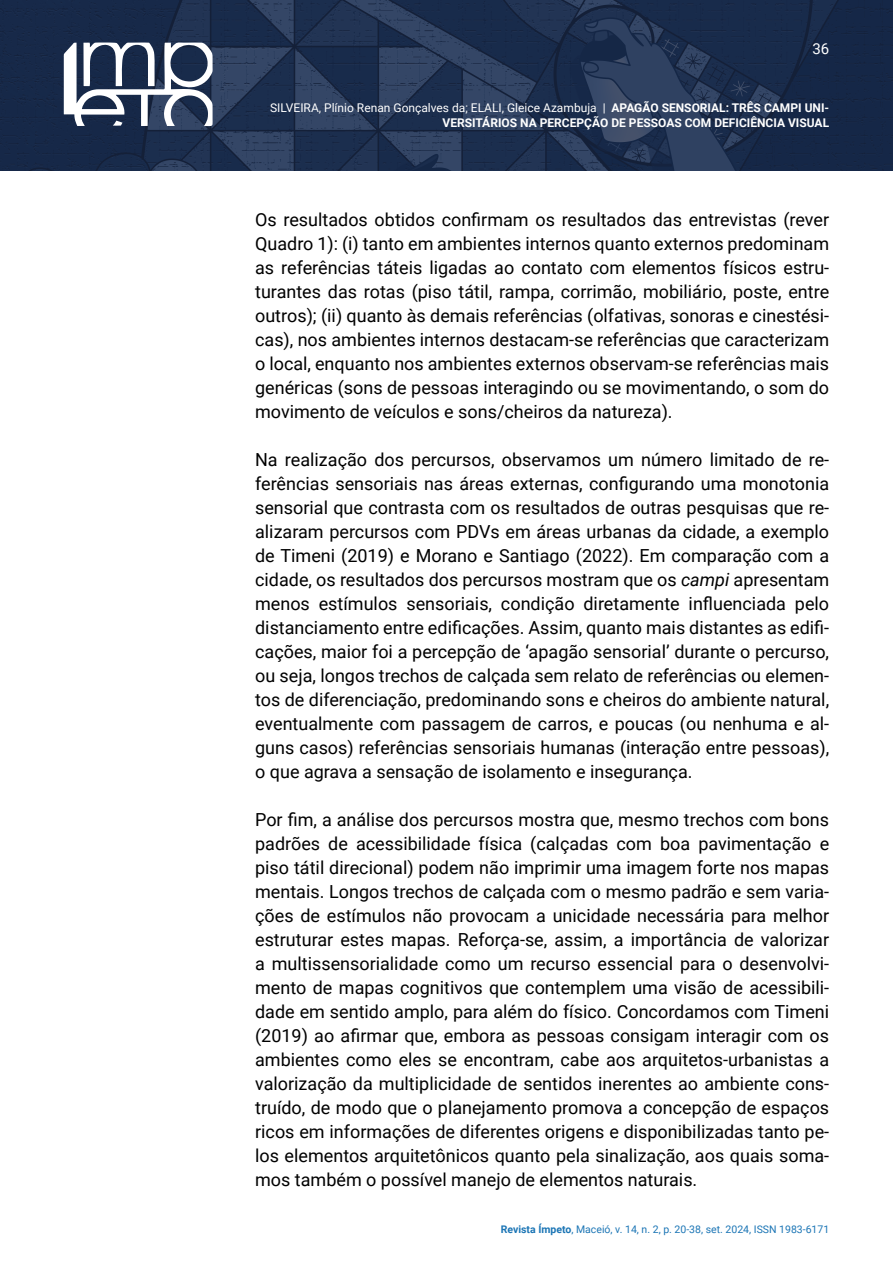
<style>
.page{position:relative;width:893px;height:1263px;background:#fff}
.page>*{position:absolute;margin:0;border:0;box-sizing:border-box;transform-origin:0 0}
.t1{font:18px/24px "Roboto";color:#000;text-align:justify}
.t2{font:15px "Roboto";color:#fff}
.t3{font:700 12px/15px "Roboto";color:#fff;text-align:right}
.t4{font:10.5px "Roboto";color:#1b75b5}
.s1{font-weight:400}
.s2{font-style:italic}
.s3{font-weight:700}
</style>
<div class="page">
<img style="left:0;top:0;width:893px;height:170px">
<svg style="left:64px;top:42px;width:149px;height:84px"></svg>
<p class="t2" style="left:812px;top:38px;width:18px">36</p>
<p class="t3" style="left:270px;top:100px;width:561px"><span class="s1">SILVEIRA, Plínio Renan Gonçalves da; ELALI, Gleice Azambuja |</span> APAGÃO SENSORIAL: TRÊS CAMPI UNI-<br>VERSITÁRIOS NA PERCEPÇÃO DE PESSOAS COM DEFICIÊNCIA VISUAL</p>
<p class="t1" style="left:255px;top:207px;width:576px">Os resultados obtidos confirmam os resultados das entrevistas (rever Quadro 1): (i) tanto em ambientes internos quanto externos predominam as referências táteis ligadas ao contato com elementos físicos estru&shy;turantes das rotas (piso tátil, rampa, corrimão, mobiliário, poste, entre outros); (ii) quanto às demais referências (olfativas, sonoras e cinestési&shy;cas), nos ambientes internos destacam-se referências que caracterizam o local, enquanto nos ambientes externos observam-se referências mais genéricas (sons de pessoas interagindo ou se movimentando, o som do movimento de veículos e sons/cheiros da natureza).</p>
<p class="t1" style="left:255px;top:447px;width:576px">Na realização dos percursos, observamos um número limitado de re&shy;ferências sensoriais nas áreas externas, configurando uma monotonia sensorial que contrasta com os resultados de outras pesquisas que re&shy;alizaram percursos com PDVs em áreas urbanas da cidade, a exemplo de Timeni (2019) e Morano e Santiago (2022). Em comparação com a cidade, os resultados dos percursos mostram que os <span class="s2">campi</span> apresentam menos estímulos sensoriais, condição diretamente influenciada pelo distanciamento entre edificações. Assim, quanto mais distantes as edifi&shy;cações, maior foi a percepção de ‘apagão sensorial’ durante o percurso, ou seja, longos trechos de calçada sem relato de referências ou elemen&shy;tos de diferenciação, predominando sons e cheiros do ambiente natural, eventualmente com passagem de carros, e poucas (ou nenhuma e al&shy;guns casos) referências sensoriais humanas (interação entre pessoas), o que agrava a sensação de isolamento e insegurança.</p>
<p class="t1" style="left:255px;top:807px;width:576px">Por fim, a análise dos percursos mostra que, mesmo trechos com bons padrões de acessibilidade física (calçadas com boa pavimentação e piso tátil direcional) podem não imprimir uma imagem forte nos mapas mentais. Longos trechos de calçada com o mesmo padrão e sem varia&shy;ções de estímulos não provocam a unicidade necessária para melhor estruturar estes mapas. Reforça-se, assim, a importância de valorizar a multissensorialidade como um recurso essencial para o desenvolvi&shy;mento de mapas cognitivos que contemplem uma visão de acessibili&shy;dade em sentido amplo, para além do físico. Concordamos com Timeni (2019) ao afirmar que, embora as pessoas consigam interagir com os ambientes como eles se encontram, cabe aos arquitetos-urbanistas a valorização da multiplicidade de sentidos inerentes ao ambiente cons&shy;truído, de modo que o planejamento promova a concepção de espaços ricos em informações de diferentes origens e disponibilizadas tanto pe&shy;los elementos arquitetônicos quanto pela sinalização, aos quais soma&shy;mos também o possível manejo de elementos naturais.</p>
<p class="t4" style="left:501px;top:1222px;width:330px"><span class="s3">Revista Ímpeto</span>, Maceió, v. 14, n. 2, p. 20-38, set. 2024, ISSN 1983-6171</p>
</div>
